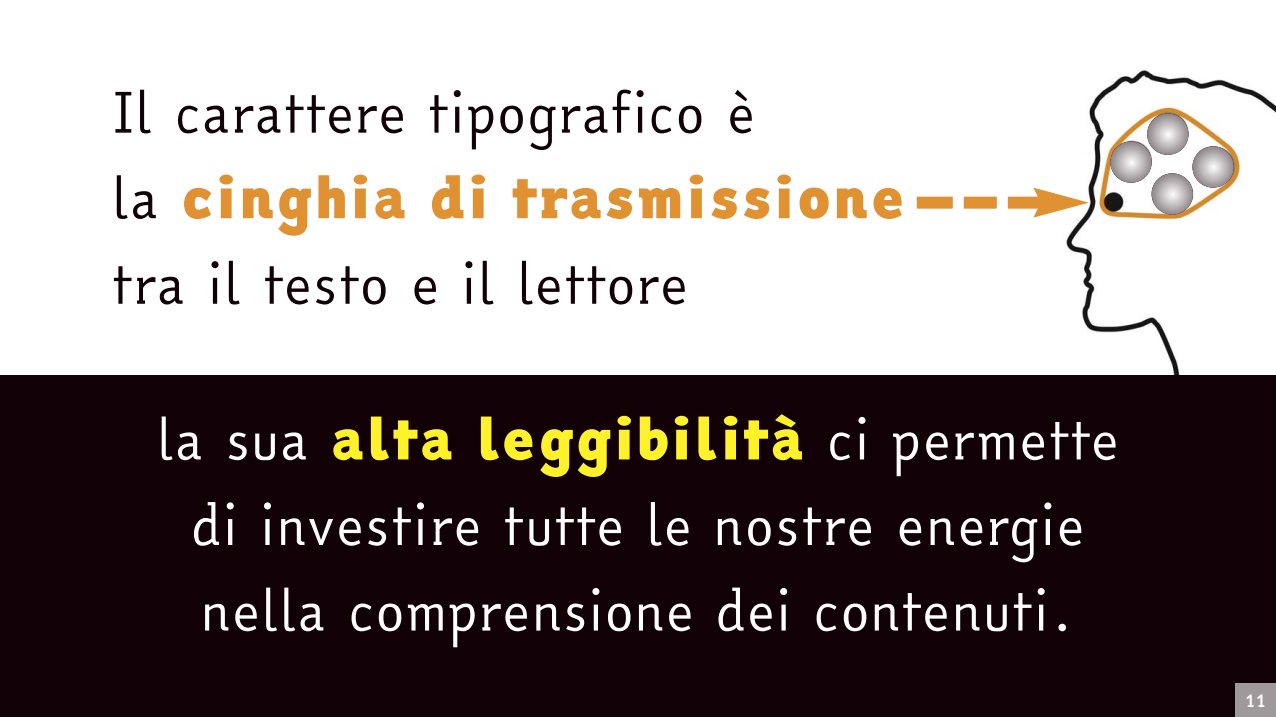
<style>
.page{position:relative;width:1276px;height:717px;background:#fff}
.page>*{position:absolute;margin:0;border:0;box-sizing:border-box;transform-origin:0 0}
.t1{font:54px/85.5px "Easy Reading PRO";color:#fff;text-align:center}
.t2{font:54px "Easy Reading PRO";color:#110005}
.t3{font:900 54px "Easy Reading PROXB";color:#e09132}
.t4{font:700 18px "Easy Reading PRO";color:#fff}
.s1{font-family:"Easy Reading PRO";font-weight:400;color:#110005}
.s2{font-family:"Easy Reading PROXB";font-weight:900;color:#fff12a}
</style>
<div class="page">
<img style="left:1022px;top:70px;width:254px;height:305px">
<svg style="left:1110px;top:113px;width:123px;height:101px"></svg>
<svg style="left:1110px;top:141px;width:41px;height:42px"></svg>
<svg style="left:1022px;top:70px;width:70px;height:86px"></svg>
<div style="left:0;top:375px;width:1276px;height:341px;background:#110005"></div>
<svg style="left:952px;top:196px;width:56px;height:12px"></svg>
<svg style="left:1033px;top:188px;width:56px;height:30px"></svg>
<div style="left:916px;top:196px;width:36px;height:12px;background:#e09132"></div>
<div style="left:1008px;top:196px;width:36px;height:12px;background:#e09132"></div>
<div style="left:1235px;top:683px;width:41px;height:33px;background:#a0999b"></div>
<p class="t2" style="left:112px;top:90px;width:645px">Il carattere tipografico è</p>
<p class="t3" style="left:112px;top:175px;width:795px"><span class="s1">la</span> cinghia di trasmissione</p>
<p class="t2" style="left:112px;top:261px;width:578px">tra il testo e il lettore</p>
<p class="t1" style="left:157px;top:404px;width:964px">la sua <span class="s2">alta leggibilità</span> ci permette di investire tutte le nostre energie nella comprensione dei contenuti.</p>
<p class="t4" style="left:1244px;top:692px;width:23px">11</p>
</div>
